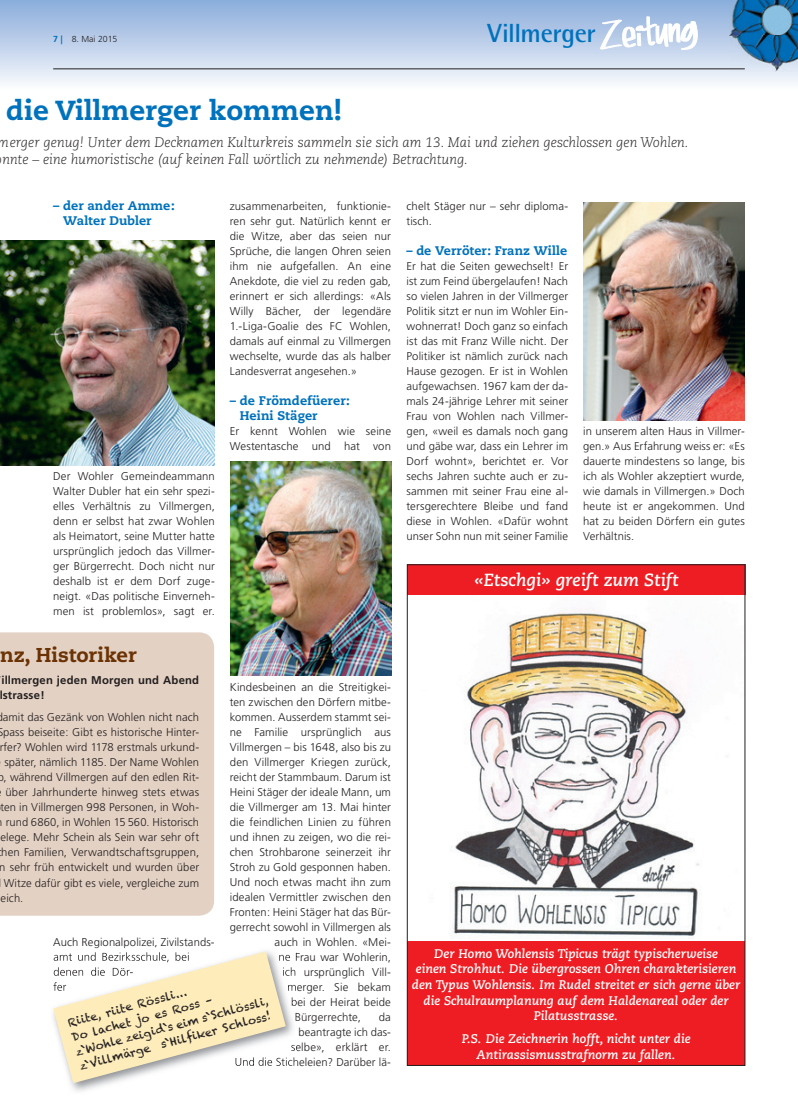
<style>
.page{position:relative;width:798px;height:1117px;background:#fff}
.page>*{position:absolute;margin:0;border:0;box-sizing:border-box;transform-origin:0 0}
.t1{font:800 27.5px "Caecilia";color:#0072bc}
.t2{font:700 26.25px "Rotis Semi Sans";letter-spacing:-.02em;color:#0072bc}
.t3{font:800 20px "Caecilia";color:#6b3204}
.t4{font:italic 700 17.5px "Caecilia CE";color:#fff}
.t5{font:italic 300 13.75px/16.5px "Caecilia";color:#231f20}
.t6{font:italic 700 12.5px/15.6px "Caecilia CE";color:#fff;text-align:center}
.t7{font:800 12.5px/15px "Caecilia";letter-spacing:.005em;color:#0072bc}
.t8{font:300 11.25px/15px "Frutiger";letter-spacing:.01em;color:#231f20;text-align:justify}
.t9{font:11.25px/15px "Chalkduster";color:#231f20}
.t10{font:700 11.25px/15px "Frutiger";letter-spacing:.015em;color:#231f20}
.t11{font:300 8.75px "Frutiger";color:#231f20}
.s1{font-weight:700;color:#0072bc}
.s2{font-family:"Myriad";font-weight:700;color:#0072bc}
</style>
<div class="page">
<svg style="left:0;top:0;width:797px;height:83px;background:#bccfe8"></svg>
<svg style="left:600px;top:12px;width:97px;height:45px"></svg>
<img style="left:728px;top:0;width:69px;height:71px">
<hr style="left:53px;top:69px;width:691px;height:1px;background:#231f20">
<img style="left:409px;top:594px;width:334px;height:343px">
<div style="left:407px;top:564px;width:338px;height:30px;background:#ee1d23"></div>
<div style="left:407px;top:940px;width:337px;height:125px;background:#ee1d23"></div>
<div style="left:0;top:632px;width:214px;height:283px;background:#e3d1c3"></div>
<img style="left:0;top:240px;width:215px;height:225px">
<img style="left:230px;top:461px;width:161px;height:214px">
<img style="left:583px;top:202px;width:161px;height:218px">
<img style="left:70px;top:948px;width:55px;height:143px">
<svg style="left:53px;top:951px;width:243px;height:131px"></svg>
<p class="t11" style="left:53px;top:34px;width:66px"><span class="s1">7</span> <span class="s2">|</span> 8. Mai 2015</p>
<h2 class="t2" style="left:487px;top:17px;width:110px">Villmerger</h2>
<h1 class="t1" style="left:6px;top:93px;width:337px">die Villmerger kommen!</h1>
<p class="t5" style="left:2px;top:134px;width:687px;text-indent:-4px">merger genug! Unter dem Decknamen Kulturkreis sammeln sie sich am 13. Mai und ziehen geschlossen gen Wohlen. nnte – eine humoristische (auf keinen Fall wörtlich zu nehmende) Betrachtung.</p>
<p class="t7" style="left:63px;top:198px;width:113px;text-indent:-10px">– der ander Amme:<br>Walter Dubler</p>
<p class="t8" style="left:53px;top:469px;width:163px">Der Wohler Gemeindeammann Walter Dubler hat ein sehr spezi&shy;elles Verhältnis zu Villmergen, denn er selbst hat zwar Wohlen als Heimatort, seine Mutter hatte ursprünglich jedoch das Villmer&shy;ger Bürgerrecht. Doch nicht nur deshalb ist er dem Dorf zuge&shy;neigt. «Das politische Einverneh&shy;men ist problemlos», sagt er.</p>
<p class="t8" style="left:230px;top:199px;width:163px">zusammenarbeiten, funktionie&shy;ren sehr gut. Natürlich kennt er die Witze, aber das seien nur Sprüche, die langen Ohren seien ihm nie aufgefallen. An eine Anekdote, die viel zu reden gab, erinnert er sich allerdings: «Als Willy Bächer, der legendäre 1.- Liga-Goalie des FC Wohlen, damals auf einmal zu Villmergen wechselte, wurde das als halber Landesverrat angesehen.»</p>
<p class="t7" style="left:240px;top:393px;width:112px;text-indent:-10px">– de Frömdefüerer:<br>Heini Stäger</p>
<p class="t8" style="left:230px;top:424px;width:163px">Er kennt Wohlen wie seine<br>Westentasche und hat von</p>
<h3 class="t3" style="left:0;top:642px;width:138px">nz, Historiker</h3>
<p class="t10" style="left:-1px;top:672px;width:201px">illmergen jeden Morgen und Abend lstrasse!</p>
<p class="t8" style="left:3px;top:710px;width:198px">amit das Gezänk von Wohlen nicht nach</p>
<p class="t8" style="left:-2px;top:725px;width:203px">Spass beiseite: Gibt es historische Hinter-</p>
<p class="t8" style="left:-1px;top:740px;width:201px">rfer? Wohlen wird 1178 erstmals urkund-</p>
<p class="t8" style="left:4px;top:755px;width:196px">später, nämlich 1185. Der Name Wohlen</p>
<p class="t8" style="left:-3px;top:770px;width:203px">b, während Villmergen auf den edlen Rit-</p>
<p class="t8" style="left:5px;top:785px;width:195px">über Jahrhunderte hinweg stets etwas</p>
<p class="t8" style="left:0;top:800px;width:200px">ten in Villmergen 998 Personen, in Woh-</p>
<p class="t8" style="left:6px;top:815px;width:195px">rund 6860, in Wohlen 15 560. Historisch</p>
<p class="t8" style="left:0;top:830px;width:200px">elege. Mehr Schein als Sein war sehr oft</p>
<p class="t8" style="left:1px;top:845px;width:199px">hen Familien, Verwandtschaftsgruppen,</p>
<p class="t8" style="left:0;top:860px;width:201px">n sehr früh entwickelt und wurden über</p>
<p class="t8" style="left:4px;top:875px;width:197px">Witze dafür gibt es viele, vergleiche zum</p>
<p class="t8" style="left:1px;top:890px;width:24px">eich.</p>
<p class="t8" style="left:230px;top:679px;width:163px">Kindes beinen an die Streitigkei-</p>
<p class="t8" style="left:230px;top:694px;width:162px">ten zwischen den Dörfern mitbe-</p>
<p class="t8" style="left:230px;top:709px;width:163px">kommen. Ausserdem stammt sei-</p>
<p class="t8" style="left:230px;top:724px;width:163px">ne Familie ursprünglich aus</p>
<p class="t8" style="left:230px;top:739px;width:163px">Villmergen – bis 1648, also bis zu</p>
<p class="t8" style="left:230px;top:754px;width:163px">den Villmerger Kriegen zurück,</p>
<p class="t8" style="left:230px;top:769px;width:162px">reicht der Stammbaum. Darum ist</p>
<p class="t8" style="left:230px;top:784px;width:163px">Heini Stäger der ideale Mann, um</p>
<p class="t8" style="left:230px;top:799px;width:163px">die Villmerger am 13. Mai hinter</p>
<p class="t8" style="left:230px;top:814px;width:163px">die feindlichen Linien zu führen</p>
<p class="t8" style="left:230px;top:829px;width:163px">und ihnen zu zeigen, wo die rei-</p>
<p class="t8" style="left:230px;top:844px;width:163px">chen Strohbarone seinerzeit ihr</p>
<p class="t8" style="left:230px;top:859px;width:163px">Stroh zu Gold gesponnen haben.</p>
<p class="t8" style="left:230px;top:874px;width:163px">Und noch etwas macht ihn zum</p>
<p class="t8" style="left:230px;top:889px;width:163px">idealen Vermittler zwischen den</p>
<p class="t8" style="left:230px;top:904px;width:162px">Fronten: Heini Stäger hat das Bür-</p>
<p class="t8" style="left:230px;top:919px;width:163px">gerrecht sowohl in Villmergen als</p>
<p class="t8" style="left:274px;top:934px;width:118px">auch in Wohlen. «Mei-</p>
<p class="t8" style="left:278px;top:949px;width:114px">ne Frau war Wohlerin,</p>
<p class="t8" style="left:282px;top:964px;width:110px">ich ursprünglich Vill-</p>
<p class="t8" style="left:287px;top:979px;width:105px">merger. Sie bekam</p>
<p class="t8" style="left:291px;top:994px;width:101px">bei der Heirat beide</p>
<p class="t8" style="left:294px;top:1009px;width:68px">Bürgerrechte,</p>
<p class="t8" style="left:53px;top:934px;width:163px">Auch Regionalpolizei, Zivilstands-</p>
<p class="t9" style="left:66px;top:1015px;width:200px;rotate:-15deg">Riite, riite Rössli...<br>Do lachet jo es Ross –<br>z`Wohle zeigid`s eim s`Schlössli, z`Villmärge s`Hilfi ker Schloss!</p>
<p class="t8" style="left:234px;top:1009px;width:158px;text-align:right">da<br>beantragte ich das-<br>selbe», erklärt er.<br>Und die Sticheleien? Darüber lä-</p>
<p class="t8" style="left:406px;top:199px;width:163px">chelt Stäger nur – sehr diploma&shy;tisch.</p>
<p class="t7" style="left:406px;top:243px;width:162px">– de Verröter: Franz Wille</p>
<p class="t8" style="left:406px;top:259px;width:163px">Er hat die Seiten gewechselt! Er ist zum Feind übergelaufen! Nach so vielen Jahren in der Villmerger Politik sitzt er nun im Wohler Ein&shy;wohnerrat! Doch ganz so einfach ist das mit Franz Wille nicht. Der Politiker ist nämlich zurück nach Hause gezogen. Er ist in Wohlen aufgewachsen. 1967 kam der da&shy;mals 24-jährige Lehrer mit seiner Frau von Wohlen nach Villmer&shy;gen, «weil es damals noch gang und gäbe war, dass ein Lehrer im Dorf wohnt», berichtet er. Vor sechs Jahren suchte auch er zu&shy;sammen mit seiner Frau eine al&shy;tersgerechtere Bleibe und fand diese in Wohlen. «Dafür wohnt unser Sohn nun mit seiner Familie</p>
<p class="t8" style="left:583px;top:424px;width:163px">in unserem alten Haus in Villmer&shy;gen.» Aus Erfahrung weiss er: «Es dauerte mindestens so lange, bis ich als Wohler akzeptiert wurde, wie damals in Villmergen.» Doch heute ist er angekommen. Und hat zu beiden Dörfern ein gutes Verhältnis.</p>
<h3 class="t4" style="left:474px;top:568px;width:205px">«Etschgi» greift zum Stift</h3>
<p class="t6" style="left:411px;top:945px;width:330px">Der Homo Wohlensis Tipicus trägt typischerweise<br>einen Strohhut. Die übergrossen Ohren charakterisieren den Typus Wohlensis. Im Rudel streitet er sich gerne über die Schulraumplanung auf dem Haldenareal oder der Pilatusstrasse.</p>
<p class="t6" style="left:461px;top:1030px;width:230px">P.S. Die Zeichnerin hofft, nicht unter die<br>Antirassismusstrafnorm zu fallen.</p>
</div>
